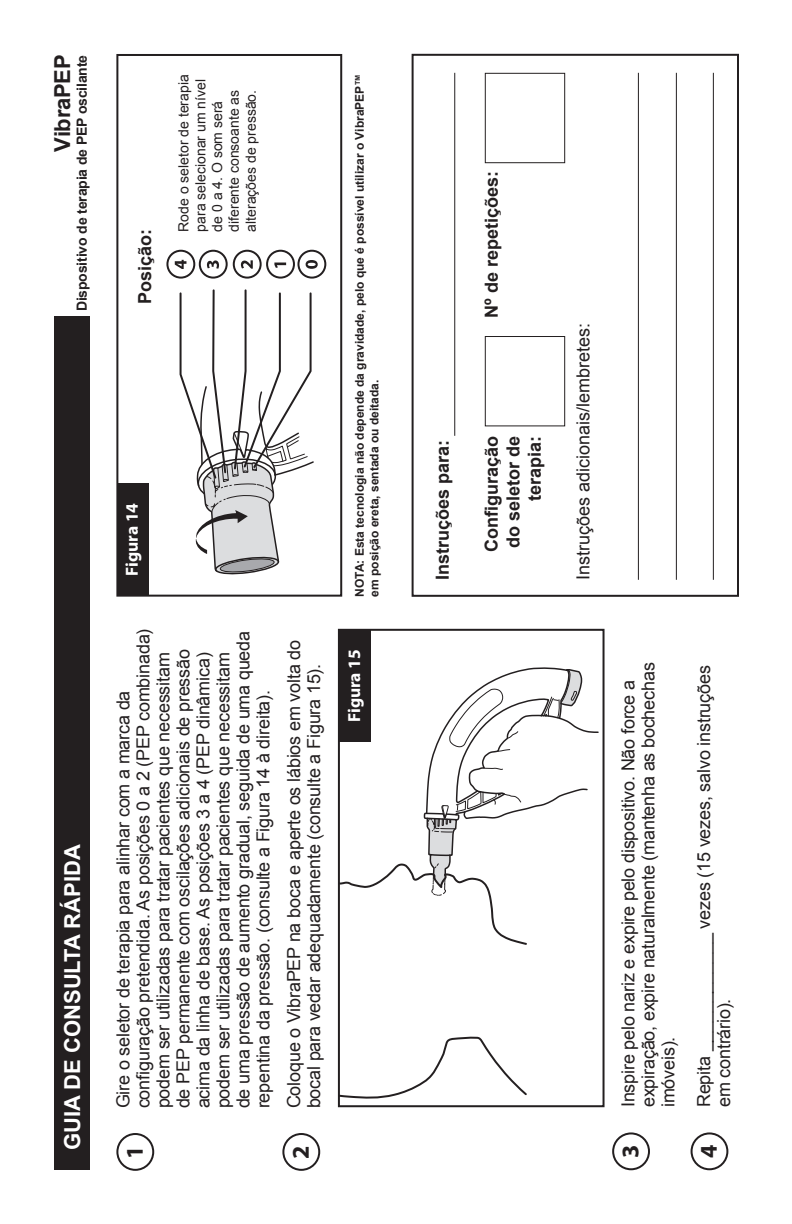
<style>
.page{position:relative;width:792px;height:1224px;background:#fff}
.page>*{position:absolute;margin:0;border:0;box-sizing:border-box;transform-origin:0 0}
.t1{font:700 24px "Myriad Pro";color:#231f20}
.en_page_header{font:700 22px "Arial";color:#fff}
.t2{font:700 22px "Arial";letter-spacing:-.01em;color:#231f20}
.en_body_no_after{font:18px/20px "Arial";letter-spacing:-.01em;color:#231f20}
.en_Instructions_box{font:700 18px/21.6px "Arial";color:#231f20;text-align:right}
.en_Instructions_box-2{font:18px "Arial";color:#231f20}
.en_Figure_1-2-3{font:700 17.6px "Myriad Pro";color:#fff}
.t3{font:14px/16.8px "Arial";color:#231f20}
.t4{font:700 14px "Arial";letter-spacing:-.01em;color:#231f20}
.en_Table_small_notes{font:700 12px/14.4px "Arial";color:#231f20}
</style>
<div class="page">
<div style="left:412px;top:54px;width:327px;height:543px;border:2px solid #231f20"></div>
<div style="left:485px;top:336px;width:80px;height:90px;border:1px solid #231f20"></div>
<div style="left:485px;top:73px;width:80px;height:90px;border:1px solid #231f20"></div>
<hr style="left:638px;top:73px;width:1px;height:507px;background:#231f20">
<hr style="left:454px;top:73px;width:1px;height:363px;background:#231f20">
<hr style="left:676px;top:73px;width:1px;height:507px;background:#231f20">
<hr style="left:713px;top:73px;width:1px;height:507px;background:#231f20">
<div style="left:166px;top:250px;width:29px;height:29px;border:2px solid #231f20;border-radius:50%"></div>
<svg style="left:175px;top:260px;width:11px;height:9px"></svg>
<div style="left:199px;top:250px;width:29px;height:29px;border:2px solid #231f20;border-radius:50%"></div>
<svg style="left:207px;top:260px;width:12px;height:9px"></svg>
<div style="left:233px;top:250px;width:29px;height:29px;border:2px solid #231f20;border-radius:50%"></div>
<svg style="left:241px;top:260px;width:12px;height:9px"></svg>
<div style="left:266px;top:250px;width:29px;height:29px;border:2px solid #231f20;border-radius:50%"></div>
<svg style="left:274px;top:263px;width:12px;height:5px"></svg>
<div style="left:297px;top:250px;width:29px;height:29px;border:2px solid #231f20;border-radius:50%"></div>
<svg style="left:306px;top:260px;width:12px;height:9px"></svg>
<svg style="left:179px;top:289px;width:135px;height:286px"></svg>
<div style="left:116px;top:54px;width:226px;height:543px;border:2px solid #231f20"></div>
<div style="left:116px;top:1133px;width:38px;height:38px;border:2px solid #231f20;border-radius:50%"></div>
<div style="left:282px;top:1133px;width:38px;height:38px;border:2px solid #231f20;border-radius:50%"></div>
<div style="left:612px;top:1132px;width:38px;height:38px;border:2px solid #231f20;border-radius:50%"></div>
<div style="left:691px;top:1132px;width:37px;height:38px;border:2px solid #231f20;border-radius:50%"></div>
<svg style="left:423px;top:628px;width:177px;height:229px"></svg>
<div style="left:338px;top:629px;width:267px;height:478px;border:2px solid #231f20"></div>
<svg style="left:337px;top:857px;width:190px;height:243px"></svg>
<div style="left:117px;top:483px;width:32px;height:113px;background:#231f20"></div>
<div style="left:339px;top:629px;width:32px;height:113px;background:#231f20"></div>
<div style="left:54px;top:317px;width:35px;height:853px;background:#231f20"></div>
<p class="t2" style="left:48px;top:152px;width:99px;rotate:-90deg">VibraPEP</p>
<p class="t4" style="left:73px;top:311px;width:258px;rotate:-90deg">Dispositivo de terapia de PEP oscilante</p>
<p class="en_page_header" style="left:58px;top:1150px;width:307px;rotate:-90deg">GUIA DE CONSULTA RÁPIDA</p>
<p class="en_Instructions_box" style="left:135px;top:304px;width:77px;rotate:-90deg">Posição:</p>
<p class="t3" style="left:175px;top:232px;width:159px;rotate:-90deg">Rode o seletor de terapia para selecionar um nível de 0 a 4. O som será diferente consoante as alterações de pressão.</p>
<p class="en_Figure_1-2-3" style="left:120px;top:576px;width:74px;rotate:-90deg">Figura 14</p>
<p class="en_body_no_after" style="left:113px;top:1108px;width:481px;rotate:-90deg">Gire o seletor de terapia para alinhar com a marca da configuração pretendida. As posições 0 a 2 (PEP combinada) podem ser utilizadas para tratar pacientes que necessitam de PEP permanente com oscilações adicionais de pressão acima da linha de base. As posições 3 a 4 (PEP dinâmica) podem ser utilizadas para tratar pacientes que necessitam de uma pressão de aumento gradual, seguida de uma queda repentina da pressão. (consulte a Figura 14 à direita).</p>
<p class="en_body_no_after" style="left:284px;top:1108px;width:470px;rotate:-90deg">Coloque o VibraPEP na boca e aperte os lábios em volta do bocal para vedar adequadamente (consulte a Figura 15).</p>
<p class="en_Table_small_notes" style="left:353px;top:597px;width:525px;rotate:-90deg">NOTA: Esta tecnologia não depende da gravidade, pelo que é possível utilizar o VibraPEP™ em posição ereta, sentada ou deitada.</p>
<p class="en_Figure_1-2-3" style="left:343px;top:722px;width:74px;rotate:-90deg">Figura 15</p>
<p class="en_Instructions_box" style="left:481px;top:318px;width:148px;rotate:-90deg">Nº de repetições:</p>
<p class="en_Instructions_box" style="left:432px;top:580px;width:142px;rotate:-90deg">Instruções para:</p>
<p class="en_Instructions_box" style="left:481px;top:552px;width:118px;rotate:-90deg">Configuração do seletor de terapia:</p>
<p class="en_Instructions_box-2" style="left:572px;top:580px;width:259px;rotate:-90deg">Instruções adicionais/lembretes:</p>
<p class="en_body_no_after" style="left:619px;top:1107px;width:446px;rotate:-90deg">Inspire pelo nariz e expire pelo dispositivo. Não force a expiração, expire naturalmente (mantenha as bochechas imóveis).</p>
<p class="en_body_no_after" style="left:694px;top:1107px;width:443px;rotate:-90deg">Repita ____________ vezes (15 vezes, salvo instruções em contrário).</p>
<h1 class="t1" style="left:119px;top:1159px;width:15px;rotate:-90deg">1</h1>
<h1 class="t1" style="left:285px;top:1159px;width:15px;rotate:-90deg">2</h1>
<h1 class="t1" style="left:615px;top:1158px;width:15px;rotate:-90deg">3</h1>
<h1 class="t1" style="left:693px;top:1158px;width:15px;rotate:-90deg">4</h1>
</div>
